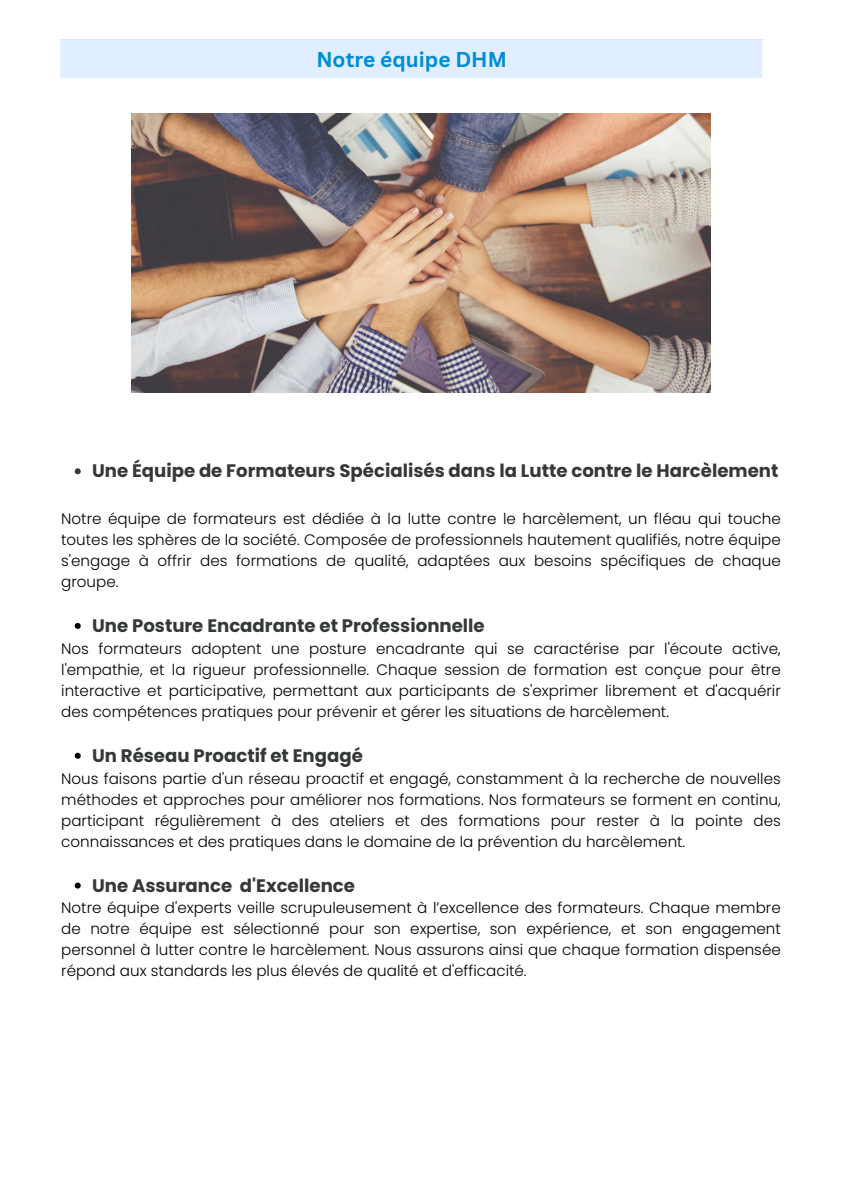
<style>
.page{position:relative;width:842px;height:1191px;background:#fff}
.page>*{position:absolute;margin:0;border:0;box-sizing:border-box;transform-origin:0 0}
.t1{font:700 20.8px "Canva Sans";color:#008dd3}
.t2{font:700 18.1px "Poppins";color:#353839}
.t3{font:300 15.1px/21px "Poppins";color:#000;text-align:justify}
</style>
<div class="page">
<div style="left:61px;top:39px;width:702px;height:40px;background:#e0eeff"></div>
<hr style="left:762px;top:40px;width:1px;height:38px;background:#fff">
<hr style="left:60px;top:39px;width:703px;height:1px;background:#fff">
<hr style="left:60px;top:78px;width:703px;height:1px;background:#fff">
<img style="left:131px;top:113px;width:580px;height:279px">
<svg style="left:75px;top:468px;width:6px;height:6px"></svg>
<svg style="left:75px;top:623px;width:6px;height:6px"></svg>
<svg style="left:75px;top:752px;width:6px;height:6px"></svg>
<svg style="left:75px;top:882px;width:6px;height:6px"></svg>
<p class="t1" style="left:316px;top:45px;width:192px">Notre équipe DHM</p>
<p class="t2" style="left:92px;top:458px;width:688px">Une Équipe de Formateurs Spécialisés dans la Lutte contre le Harcèlement</p>
<p class="t3" style="left:61px;top:508px;width:721px">Notre équipe de formateurs est dédiée à la lutte contre le harcèlement, un fléau qui touche toutes les sphères de la société. Composée de professionnels hautement qualifiés, notre équipe s'engage à offrir des formations de qualité, adaptées aux besoins spécifiques de chaque groupe.</p>
<p class="t2" style="left:92px;top:613px;width:394px">Une Posture Encadrante et Professionnelle</p>
<p class="t3" style="left:61px;top:637px;width:721px">Nos formateurs adoptent une posture encadrante qui se caractérise par l'écoute active, l'empathie, et la rigueur professionnelle. Chaque session de formation est conçue pour être interactive et participative, permettant aux participants de s'exprimer librement et d'acquérir des compétences pratiques pour prévenir et gérer les situations de harcèlement.</p>
<p class="t2" style="left:92px;top:742px;width:272px">Un Réseau Proactif et Engagé</p>
<p class="t3" style="left:61px;top:767px;width:721px">Nous faisons partie d'un réseau proactif et engagé, constamment à la recherche de nouvelles méthodes et approches pour améliorer nos formations. Nos formateurs se forment en continu, participant régulièrement à des ateliers et des formations pour rester à la pointe des connaissances et des pratiques dans le domaine de la prévention du harcèlement.</p>
<p class="t2" style="left:92px;top:872px;width:264px">Une Assurance d'Excellence</p>
<p class="t3" style="left:61px;top:897px;width:721px">Notre équipe d'experts veille scrupuleusement à l’excellence des formateurs. Chaque membre de notre équipe est sélectionné pour son expertise, son expérience, et son engagement personnel à lutter contre le harcèlement. Nous assurons ainsi que chaque formation dispensée répond aux standards les plus élevés de qualité et d'efficacité.</p>
</div>
